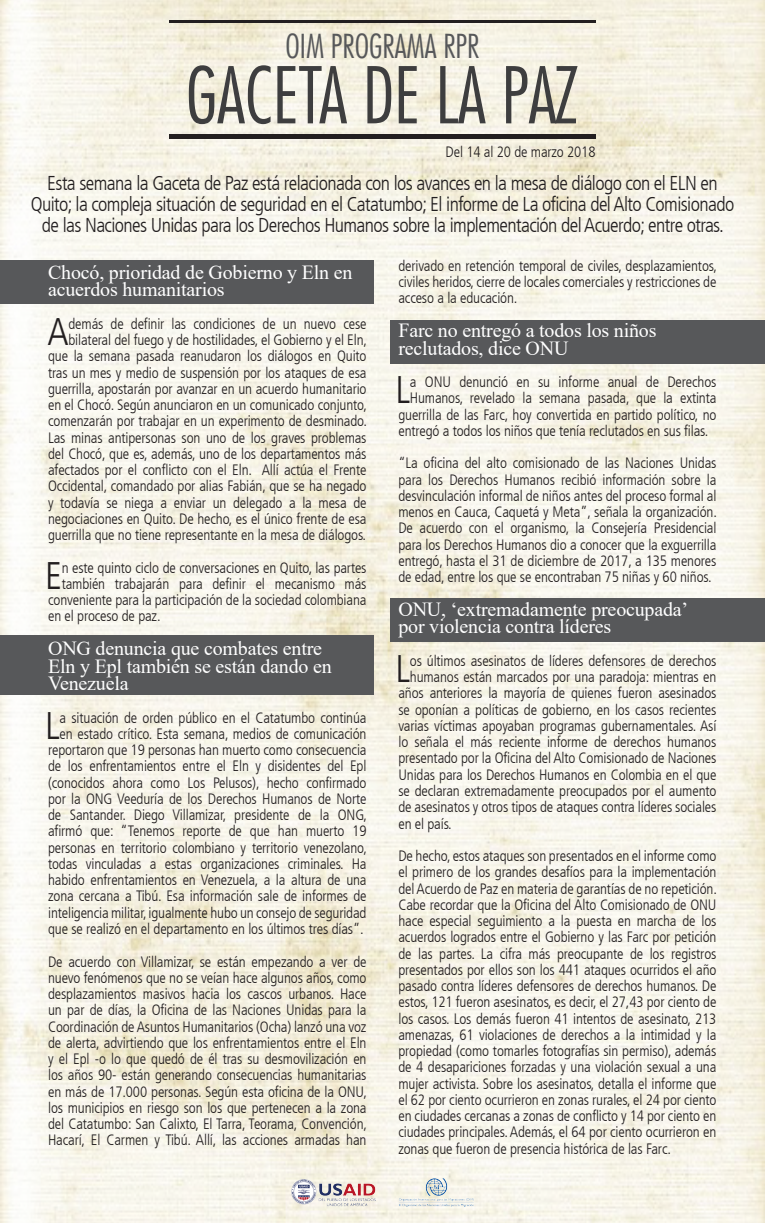
<style>
.page{position:relative;width:765px;height:1223px;background:#fff}
.page>*{position:absolute;margin:0;border:0;box-sizing:border-box;transform-origin:0 0}
.t1{font:300 condensed 76px "Futura LT";color:#3e3e3f}
.t2{font:300 condensed 38.25px "Frutiger LT";color:#231f20}
.t3{font:300 condensed 32.38px "Futura LT";color:#57585a}
.t4{font:300 condensed 20px/21.2px "Frutiger LT";letter-spacing:-.03em;color:#231f20;text-align:center}
.t5{font:20px/17.5px "Times New Roman";letter-spacing:-.01em;color:#fff}
.t6{font:300 condensed 15px/16.2px "Frutiger LT";letter-spacing:-.01em;color:#231f20;text-align:justify}
</style>
<div class="page">
<img style="left:0;top:0;width:765px;height:1222px">
<div style="left:390px;top:320px;width:375px;height:43px;background:#57585a"></div>
<div style="left:390px;top:598px;width:375px;height:44px;background:#57585a"></div>
<div style="left:0;top:260px;width:373px;height:44px;background:#57585a"></div>
<div style="left:0;top:635px;width:373px;height:60px;background:#57585a"></div>
<hr style="left:169px;top:20px;width:427px;height:3px;background:#231f20">
<hr style="left:169px;top:134px;width:427px;height:4px;background:#231f20">
<img style="left:286px;top:1168px;width:193px;height:48px">
<h3 class="t3" style="left:285px;top:26px;width:196px">OIM PROGRAMA RPR</h3>
<h1 class="t1" style="left:186px;top:50px;width:395px">GACETA DE LA PAZ</h1>
<p class="t6" style="left:446px;top:144px;width:151px">Del 14 al 20 de marzo 2018</p>
<p class="t4" style="left:31px;top:172px;width:705px">Esta semana la Gaceta de Paz está relacionada con los avances en la mesa de diálogo con el ELN en<br>Quito; la compleja situación de seguridad en el Catatumbo; El informe de La oficina del Alto Comisionado de las Naciones Unidas para los Derechos Humanos sobre la implementación del Acuerdo; entre otras.</p>
<p class="t5" style="left:48px;top:263px;width:306px">Chocó, prioridad de Gobierno y Eln en acuerdos humanitarios</p>
<p class="t2" style="left:48px;top:310px;width:23px">A</p>
<p class="t6" style="left:48px;top:315px;width:320px;text-align:right">demás de definir las condiciones de un nuevo cese bilateral del fuego y de hostilidades, el Gobierno y el Eln, que la semana pasada reanudaron los diálogos en Quito tras un mes y medio de suspensión por los ataques de esa guerrilla, apostarán por avanzar en un acuerdo humanitario en el Chocó. Según anunciaron en un comunicado conjunto, comenzarán por trabajar en un experimento de desminado.<br>Las minas antipersonas son uno de los graves problemas del Chocó, que es, además, uno de los departamentos más afectados por el conflicto con el Eln. Allí actúa el Frente Occidental, comandado por alias Fabián, que se ha negado y todavía se niega a enviar un delegado a la mesa de negociaciones en Quito. De hecho, es el único frente de esa guerrilla que no tiene representante en la mesa de diálogos.</p>
<p class="t2" style="left:45px;top:554px;width:18px">E</p>
<p class="t6" style="left:62px;top:559px;width:306px">n este quinto ciclo de conversaciones en Quito, las partes</p>
<p class="t6" style="left:62px;top:575px;width:306px">también trabajarán para definir el mecanismo más</p>
<p class="t6" style="left:48px;top:592px;width:320px">conveniente para la participación de la sociedad colombiana</p>
<p class="t6" style="left:48px;top:608px;width:114px">en el proceso de paz.</p>
<p class="t5" style="left:48px;top:639px;width:285px">ONG denuncia que combates entre<br>Eln y Epl también se están dando en<br>Venezuela</p>
<p class="t2" style="left:45px;top:704px;width:16px">L</p>
<p class="t6" style="left:48px;top:709px;width:321px;text-align:right">a situación de orden público en el Catatumbo continúa en estado crítico. Esta semana, medios de comunicación reportaron que 19 personas han muerto como consecuencia de los enfrentamientos entre el Eln y disidentes del Epl (conocidos ahora como Los Pelusos), hecho confirmado por la ONG Veeduría de los Derechos Humanos de Norte de Santander. Diego Villamizar, presidente de la ONG, afirmó que: “Tenemos reporte de que han muerto 19 personas en territorio colombiano y territorio venezolano, todas vinculadas a estas organizaciones criminales. Ha habido enfrentamientos en Venezuela, a la altura de una zona cercana a Tibú. Esa información sale de informes de inteligencia militar, igualmente hubo un consejo de seguridad que se realizó en el departamento en los últimos tres días”.</p>
<p class="t6" style="left:48px;top:953px;width:321px">De acuerdo con Villamizar, se están empezando a ver de nuevo fenómenos que no se veían hace algunos años, como desplazamientos masivos hacia los cascos urbanos. Hace un par de días, la Oficina de las Naciones Unidas para la Coordinación de Asuntos Humanitarios (Ocha) lanzó una voz de alerta, advirtiendo que los enfrentamientos entre el Eln y el Epl -o lo que quedó de él tras su desmovilización en los años 90- están generando consecuencias humanitarias en más de 17.000 personas. Según esta oficina de la ONU, los municipios en riesgo son los que pertenecen a la zona del Catatumbo: San Calixto, El Tarra, Teorama, Convención, Hacarí, El Carmen y Tibú. Allí, las acciones armadas han</p>
<p class="t6" style="left:398px;top:258px;width:320px">derivado en retención temporal de civiles, desplazamientos, civiles heridos, cierre de locales comerciales y restricciones de acceso a la educación.</p>
<p class="t5" style="left:398px;top:321px;width:260px">Farc no entregó a todos los niños reclutados, dice ONU</p>
<p class="t2" style="left:395px;top:368px;width:16px">L</p>
<p class="t6" style="left:410px;top:374px;width:308px">a ONU denunció en su informe anual de Derechos</p>
<p class="t6" style="left:410px;top:390px;width:308px">Humanos, revelado la semana pasada, que la extinta</p>
<p class="t6" style="left:398px;top:406px;width:320px">guerrilla de las Farc, hoy convertida en partido político, no</p>
<p class="t6" style="left:398px;top:423px;width:312px">entregó a todos los niños que tenía reclutados en sus filas.</p>
<p class="t6" style="left:398px;top:455px;width:320px">“La oficina del alto comisionado de las Naciones Unidas para los Derechos Humanos recibió información sobre la desvinculación informal de niños antes del proceso formal al menos en Cauca, Caquetá y Meta”, señala la organización.<br>De acuerdo con el organismo, la Consejería Presidencial para los Derechos Humanos dio a conocer que la exguerrilla entregó, hasta el 31 de diciembre de 2017, a 135 menores de edad, entre los que se encontraban 75 niñas y 60 niños.</p>
<p class="t5" style="left:398px;top:600px;width:291px">ONU, ‘extremadamente preocupada’ por violencia contra líderes</p>
<p class="t2" style="left:395px;top:647px;width:16px">L</p>
<p class="t6" style="left:410px;top:653px;width:308px">os últimos asesinatos de líderes defensores de derechos</p>
<p class="t6" style="left:410px;top:669px;width:308px">humanos están marcados por una paradoja: mientras en</p>
<p class="t6" style="left:398px;top:685px;width:319px">años anteriores la mayoría de quienes fueron asesinados</p>
<p class="t6" style="left:398px;top:701px;width:319px">se oponían a políticas de gobierno, en los casos recientes</p>
<p class="t6" style="left:398px;top:718px;width:320px">varias víctimas apoyaban programas gubernamentales. Así</p>
<p class="t6" style="left:398px;top:734px;width:319px">lo señala el más reciente informe de derechos humanos</p>
<p class="t6" style="left:398px;top:750px;width:320px">presentado por la Oficina del Alto Comisionado de Naciones</p>
<p class="t6" style="left:398px;top:766px;width:319px">Unidas para los Derechos Humanos en Colombia en el que</p>
<p class="t6" style="left:398px;top:783px;width:319px">se declaran extremadamente preocupados por el aumento</p>
<p class="t6" style="left:398px;top:799px;width:320px">de asesinatos y otros tipos de ataques contra líderes sociales</p>
<p class="t6" style="left:398px;top:815px;width:55px">en el país.</p>
<p class="t6" style="left:398px;top:848px;width:320px">De hecho, estos ataques son presentados en el informe como el primero de los grandes desafíos para la implementación del Acuerdo de Paz en materia de garantías de no repetición.<br>Cabe recordar que la Oficina del Alto Comisionado de ONU hace especial seguimiento a la puesta en marcha de los acuerdos logrados entre el Gobierno y las Farc por petición de las partes. La cifra más preocupante de los registros presentados por ellos son los 441 ataques ocurridos el año pasado contra líderes defensores de derechos humanos. De estos, 121 fueron asesinatos, es decir, el 27,43 por ciento de los casos. Los demás fueron 41 intentos de asesinato, 213 amenazas, 61 violaciones de derechos a la intimidad y la propiedad (como tomarles fotografías sin permiso), además de 4 desapariciones forzadas y una violación sexual a una mujer activista. Sobre los asesinatos, detalla el informe que el 62 por ciento ocurrieron en zonas rurales, el 24 por ciento en ciudades cercanas a zonas de conflicto y 14 por ciento en ciudades principales. Además, el 64 por ciento ocurrieron en zonas que fueron de presencia histórica de las Farc.</p>
</div>
